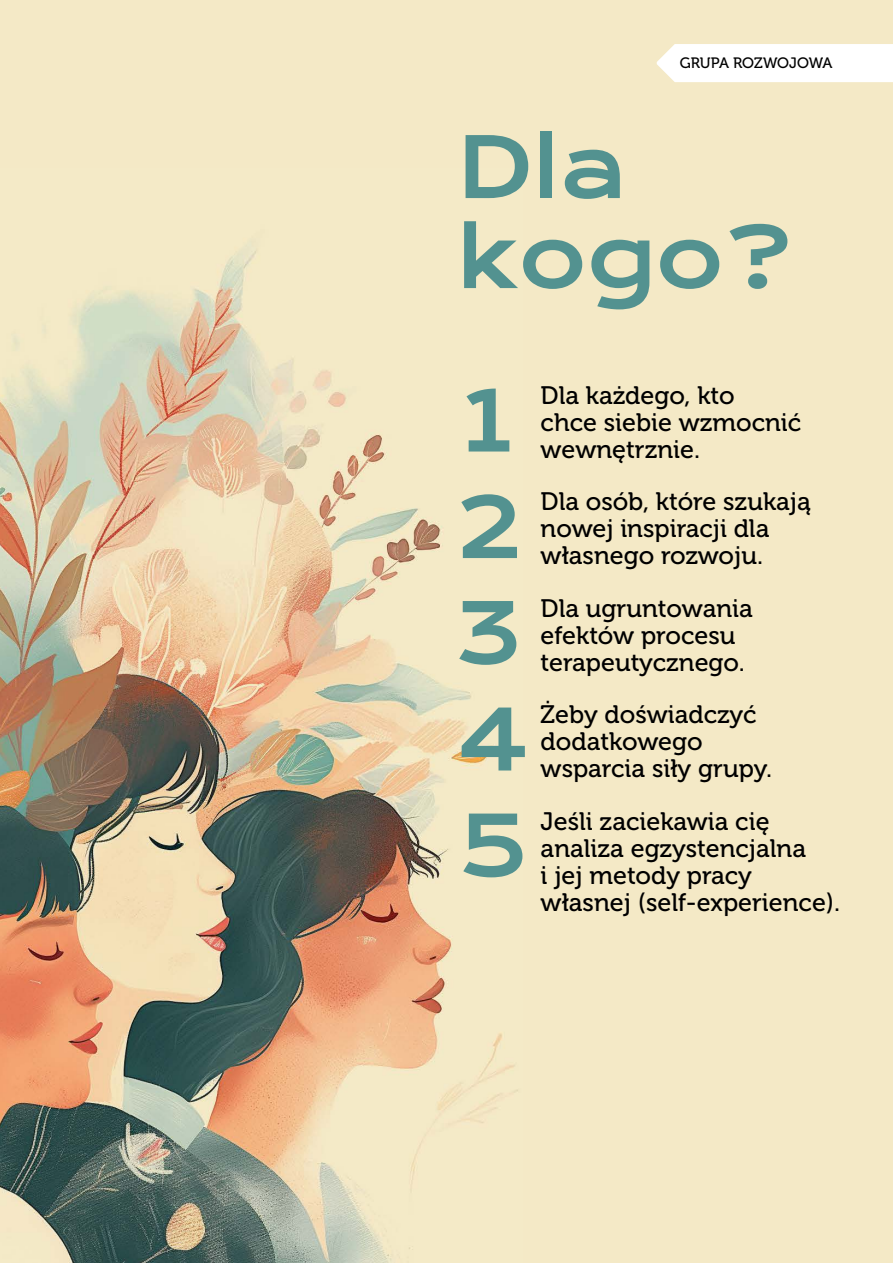
<style>
.page{position:relative;width:893px;height:1263px;background:#f4e9c6}
.page>*{position:absolute;margin:0;border:0;box-sizing:border-box;transform-origin:0 0}
.t1{font:82.5px/106.2px "Krona One";color:#539290}
.t2{font:25.2px/27px "Museo 500";color:#000}
.t3{font:15px "Museo 500";letter-spacing:-.005em;color:#000}
</style>
<div class="page">
<img style="left:0;top:244px;width:518px;height:1019px">
<div style="left:657px;top:44px;width:236px;height:38px;background:#fff"></div>
<p class="t3" style="left:680px;top:55px;width:154px">GRUPA ROZWOJOWA</p>
<h1 class="t1" style="left:457px;top:123px;width:338px;line-height:90px">Dla kogo?</h1>
<h1 class="t1" style="left:454px;top:368px;width:77px">1<br>2<br>3<br>4<br>5</h1>
<p class="t2" style="left:541px;top:382px;width:262px">Dla każdego, kto<br>chce siebie wzmocnić wewnętrznie.</p>
<p class="t2" style="left:541px;top:488px;width:272px">Dla osób, które szukają nowej inspiracji dla własnego rozwoju.</p>
<p class="t2" style="left:541px;top:595px;width:214px">Dla ugruntowania efektów procesu terapeutycznego.</p>
<p class="t2" style="left:541px;top:701px;width:233px">Żeby doświadczyć dodatkowego wsparcia siły grupy.</p>
<p class="t2" style="left:541px;top:808px;width:301px">Jeśli zaciekawia cię analiza egzystencjalna<br>i jej metody pracy własnej (self-experience).</p>
</div>
